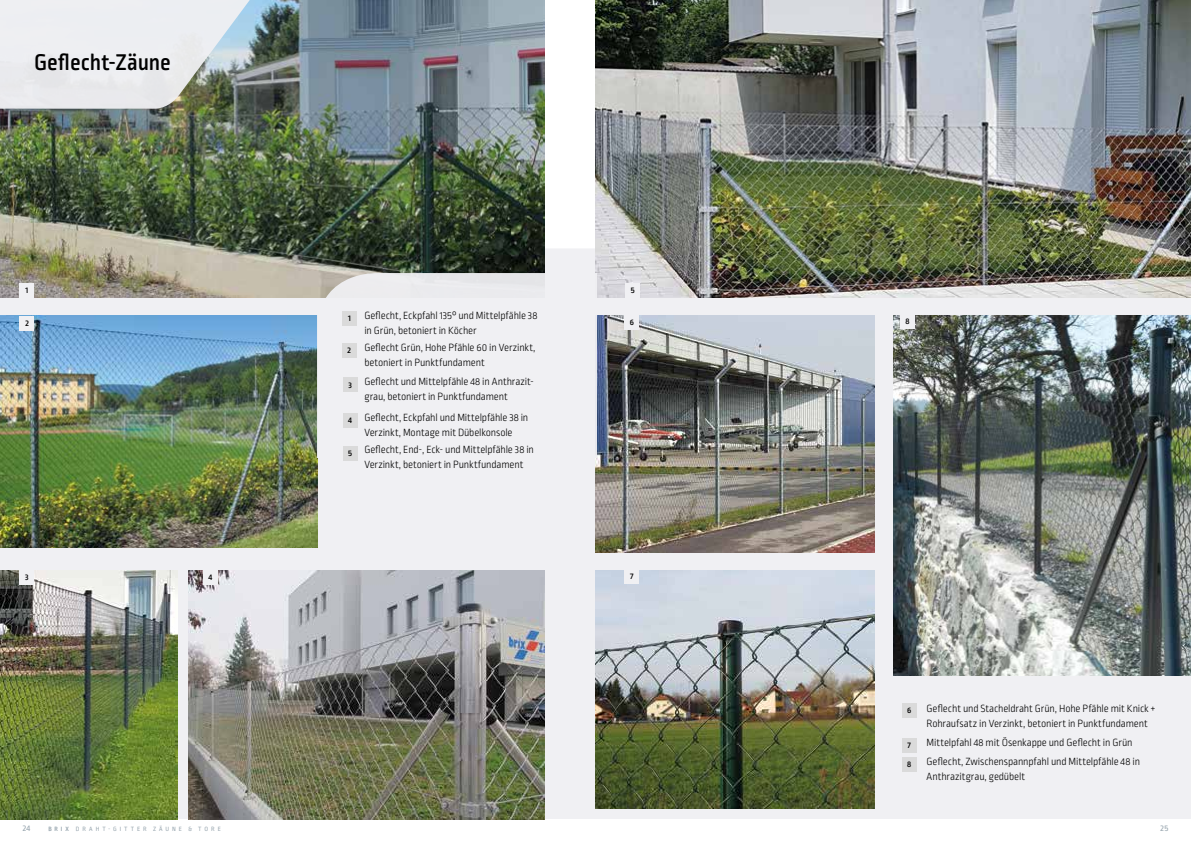
<style>
.page{position:relative;width:1191px;height:842px;background:#fff}
.page>*{position:absolute;margin:0;border:0;box-sizing:border-box;transform-origin:0 0}
.t1{font:500 24px "Ropa Mix Pro";color:#000}
.t2{font:300 11px/15px "Ropa Mix Pro";letter-spacing:-.015em;color:#000}
.t3{font:500 9px/19.4px "Ropa Mix Pro";color:#000}
.t4{font:9px "Ropa Mix Pro";color:#98a6af}
.t5{font:6.5px "Ropa Mix Pro";letter-spacing:.45em;color:#98a6af}
.s1{font-weight:700}
</style>
<div class="page">
<div style="left:595px;top:0;width:596px;height:819px;background:#f0f0f3"></div>
<div style="left:0;top:0;width:595px;height:819px;background:#f0f0f3"></div>
<div style="left:544px;top:0;width:51px;height:248px;background:#fff"></div>
<img style="left:0;top:0;width:544px;height:298px">
<img style="left:595px;top:0;width:596px;height:298px">
<img style="left:595px;top:315px;width:279px;height:238px">
<img style="left:595px;top:570px;width:279px;height:238px">
<img style="left:893px;top:316px;width:298px;height:359px">
<div style="left:626px;top:284px;width:14px;height:14px;background:#f0f0f3"></div>
<div style="left:900px;top:315px;width:14px;height:14px;background:#f0f0f3"></div>
<div style="left:625px;top:315px;width:14px;height:14px;background:#f0f0f3"></div>
<div style="left:625px;top:570px;width:14px;height:14px;background:#f0f0f3"></div>
<svg style="left:0;top:0;width:307px;height:109px"></svg>
<img style="left:0;top:315px;width:317px;height:232px">
<img style="left:0;top:570px;width:177px;height:249px">
<img style="left:188px;top:570px;width:356px;height:249px">
<div style="left:20px;top:570px;width:14px;height:14px;background:#f0f0f3"></div>
<div style="left:203px;top:570px;width:14px;height:14px;background:#f0f0f3"></div>
<div style="left:20px;top:316px;width:14px;height:14px;background:#f0f0f3"></div>
<div style="left:20px;top:283px;width:14px;height:14px;background:#f0f0f3"></div>
<svg style="left:318px;top:273px;width:278px;height:184px"></svg>
<div style="left:342px;top:312px;width:14px;height:14px;background:#dadada"></div>
<div style="left:342px;top:344px;width:14px;height:14px;background:#dadada"></div>
<div style="left:343px;top:378px;width:14px;height:14px;background:#dadada"></div>
<div style="left:343px;top:414px;width:14px;height:14px;background:#dadada"></div>
<div style="left:343px;top:446px;width:14px;height:14px;background:#dadada"></div>
<div style="left:902px;top:703px;width:14px;height:14px;background:#dadada"></div>
<div style="left:902px;top:738px;width:14px;height:14px;background:#dadada"></div>
<div style="left:902px;top:758px;width:14px;height:14px;background:#dadada"></div>
<h1 class="t1" style="left:34px;top:49px;width:138px">Geflecht-Zäune</h1>
<p class="t3" style="left:26px;top:281px;width:4px">1</p>
<p class="t3" style="left:25px;top:314px;width:5px">2</p>
<p class="t3" style="left:348px;top:309px;width:4px">1</p>
<p class="t3" style="left:347px;top:341px;width:5px">2</p>
<p class="t3" style="left:348px;top:375px;width:5px">3</p>
<p class="t3" style="left:348px;top:411px;width:5px">4</p>
<p class="t3" style="left:348px;top:444px;width:5px">5</p>
<p class="t2" style="left:364px;top:309px;width:175px">Geflecht, Eckpfahl 135° und Mittelpfähle 38 in Grün, betoniert in Köcher</p>
<p class="t2" style="left:364px;top:341px;width:173px">Geflecht Grün, Hohe Pfähle 60 in Verzinkt, betoniert in Punktfundament</p>
<p class="t2" style="left:364px;top:375px;width:171px">Geflecht und Mittelpfähle 48 in Anthrazit&shy;grau, betoniert in Punktfundament</p>
<p class="t2" style="left:364px;top:411px;width:165px">Geflecht, Eckpfahl und Mittelpfähle 38 in<br>Verzinkt, Montage mit Dübelkonsole</p>
<p class="t2" style="left:364px;top:443px;width:171px">Geflecht, End-, Eck- und Mittelpfähle 38 in<br>Verzinkt, betoniert in Punktfundament</p>
<p class="t3" style="left:631px;top:281px;width:5px">5</p>
<p class="t3" style="left:630px;top:313px;width:6px">6</p>
<p class="t3" style="left:905px;top:312px;width:6px">8</p>
<p class="t3" style="left:25px;top:568px;width:5px">3</p>
<p class="t3" style="left:208px;top:568px;width:5px">4</p>
<p class="t3" style="left:630px;top:567px;width:5px">7</p>
<p class="t3" style="left:907px;top:701px;width:6px">6</p>
<p class="t3" style="left:907px;top:736px;width:6px">7<br>8</p>
<p class="t2" style="left:926px;top:702px;width:230px">Geflecht und Stacheldraht Grün, Hohe Pfähle mit Knick +<br>Rohraufsatz in Verzinkt, betoniert in Punktfundament</p>
<p class="t2" style="left:926px;top:734px;width:215px;line-height:19px">Mittelpfahl 48 mit Ösenkappe und Geflecht in Grün<br>Geflecht, Zwischenspannpfahl und Mittelpfähle 48 in</p>
<p class="t2" style="left:926px;top:770px;width:100px">Anthrazitgrau, gedübelt</p>
<p class="t4" style="left:23px;top:823px;width:9px">24</p>
<p class="t5" style="left:48px;top:825px;width:174px"><span class="s1">BRIX</span> DRAHT-GITTER ZÄUNE &amp; TORE</p>
<p class="t4" style="left:1160px;top:823px;width:9px">25</p>
</div>
